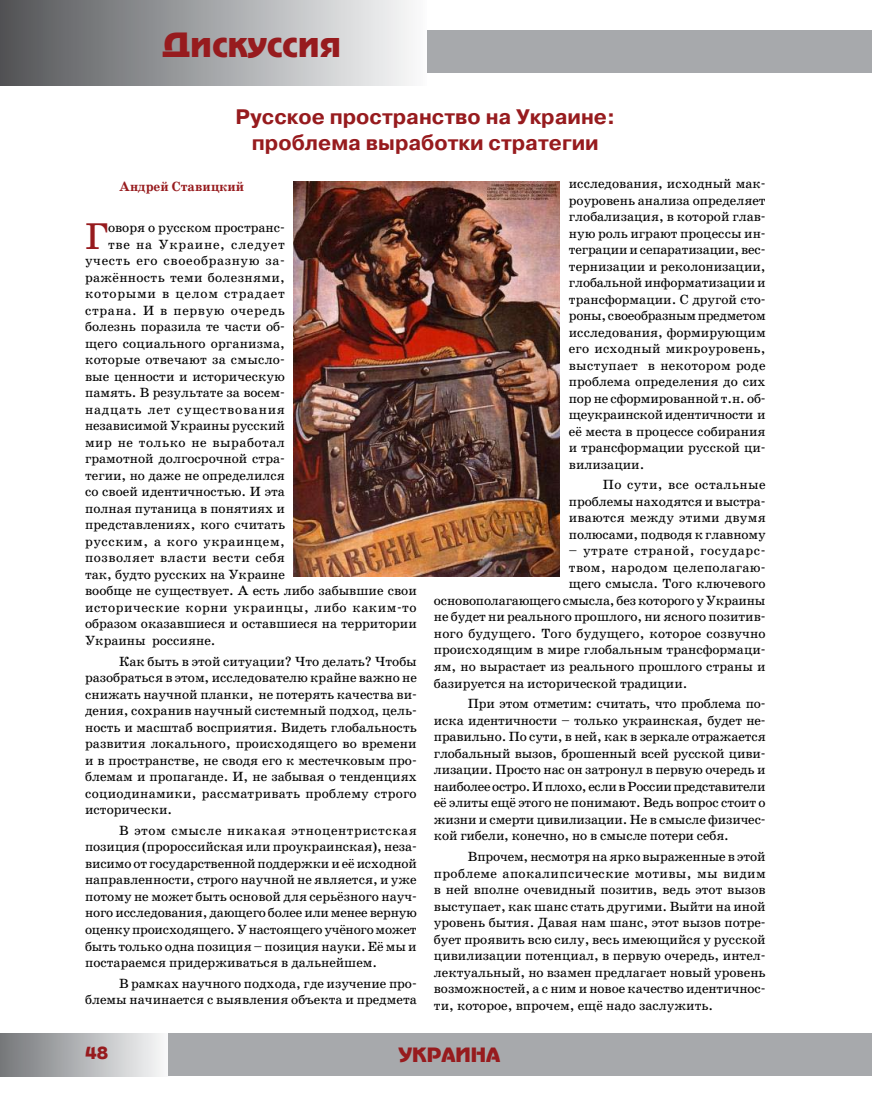
<style>
.page{position:relative;width:872px;height:1106px;background:#fff}
.page>*{position:absolute;margin:0;border:0;box-sizing:border-box;transform-origin:0 0}
.t1{font:37.8px "School Book C";color:#971b1e}
.t2{font:33px "Adver Gothic";color:#971b1e}
.t3{font:700 21px/25.2px "Pragmatica C";color:#971b1e;text-align:center}
.t4{font:19.5px "Adver Gothic";color:#971b1e}
.t5{font:16.5px "Adver Gothic";color:#971b1e}
.t6{font:13.5px/16.5px "School Book C";color:#000;text-align:justify}
.t7{font:13.5px "School Book C";letter-spacing:.04em;color:#000}
.t8{font:13.5px "School Book C";letter-spacing:.055em;color:#000}
.t9{font:13.5px "School Book C";letter-spacing:.025em;color:#000}
.t10{font:13.5px "School Book C";letter-spacing:.045em;color:#000}
.t11{font:13.5px "School Book C";letter-spacing:.05em;color:#000}
.t12{font:700 13.5px "School Book C";color:#971b1e}
</style>
<div class="page">
<img style="left:293px;top:181px;width:266px;height:395px">
<div style="left:0;top:1033px;width:170px;height:43px;background:linear-gradient(to right,#747679,#f9fafb)"></div>
<div style="left:168px;top:1033px;width:704px;height:43px;background:#a7a9ac"></div>
<div style="left:168px;top:30px;width:704px;height:42px;background:#a7a9ac"></div>
<div style="left:0;top:0;width:427px;height:85px;background:linear-gradient(to right,#515356,#fafbfc)"></div>
<h2 class="t2" style="left:163px;top:27px;width:180px">Дискуссия</h2>
<h3 class="t3" style="left:236px;top:105px;width:381px">Русское пространство на Украине: проблема выработки стратегии</h3>
<p class="t12" style="left:119px;top:179px;width:126px">Андрей Ставицкий</p>
<p class="t6" style="left:569px;top:175px;width:198px">исследования, исходный мак&shy;роуровень анализа определяет глобализация, в которой глав&shy;ную роль играют процессы ин&shy;теграции и сепаратизации, вес&shy;тернизации и реколонизации, глобальной информатизации и трансформации. С другой сто&shy;роны, своеобразным предметом исследования, формирующим его исходный микроуровень, выступает в некотором роде проблема определения до сих пор не сформированной т.н. об&shy;щеукраинской идентичности и её места в процессе собирания и трансформации русской ци&shy;вилизации.</p>
<p class="t6" style="left:569px;top:477px;width:198px;text-indent:34px">По сути, все остальные проблемы находятся и выстра&shy;иваются между этими двумя полюсами, подводя к главному</p>
<p class="t7" style="left:569px;top:543px;width:198px">– утрате страной, государс-</p>
<p class="t9" style="left:569px;top:560px;width:198px">твом, народом целеполагаю-</p>
<p class="t6" style="left:569px;top:576px;width:198px">щего смысла. Того ключевого</p>
<p class="t6" style="left:434px;top:592px;width:333px">основополагающего смысла, без которого у Украины</p>
<p class="t6" style="left:434px;top:609px;width:333px">не будет ни реального прошлого, ни ясного позитив-</p>
<p class="t6" style="left:434px;top:625px;width:333px">ного будущего. Того будущего, которое созвучно</p>
<p class="t6" style="left:434px;top:642px;width:333px">происходящим в мире глобальным трансформаци-</p>
<p class="t6" style="left:434px;top:658px;width:333px">ям, но вырастает из реального прошлого страны и</p>
<p class="t6" style="left:434px;top:675px;width:255px">базируется на исторической традиции.</p>
<p class="t6" style="left:434px;top:695px;width:333px;text-indent:34px">При этом отметим: считать, что проблема по&shy;иска идентичности – только украинская, будет не&shy;правильно. По сути, в ней, как в зеркале отражается глобальный вызов, брошенный всей русской циви&shy;лизации. Просто нас он затронул в первую очередь и наиболее остро. И плохо, если в России представители её элиты ещё этого не понимают. Ведь вопрос стоит о жизни и смерти цивилизации. Не в смысле физичес&shy;кой гибели, конечно, но в смысле потери себя.</p>
<p class="t6" style="left:434px;top:848px;width:333px;text-indent:34px">Впрочем, несмотря на ярко выраженные в этой проблеме апокалипсические мотивы, мы видим в ней вполне очевидный позитив, ведь этот вызов выступает, как шанс стать другими. Выйти на иной уровень бытия. Давая нам шанс, этот вызов потре&shy;бует проявить всю силу, весь имеющийся у русской цивилизации потенциал, в первую очередь, интел&shy;лектуальный, но взамен предлагает новый уровень возможностей, а с ним и новое качество идентичнос&shy;ти, которое, впрочем, ещё надо заслужить.</p>
<h1 class="t1" style="left:85px;top:215px;width:24px">Г</h1>
<p class="t6" style="left:108px;top:219px;width:178px">оворя о русском пространс-</p>
<p class="t8" style="left:108px;top:237px;width:178px">тве на Украине, следует</p>
<p class="t10" style="left:85px;top:253px;width:201px">учесть его своеобразную за-</p>
<p class="t9" style="left:85px;top:270px;width:201px">ражённость теми болезнями,</p>
<p class="t8" style="left:85px;top:286px;width:201px">которыми в целом страдает</p>
<p class="t11" style="left:85px;top:303px;width:201px">страна. И в первую очередь</p>
<p class="t6" style="left:85px;top:318px;width:201px">болезнь поразила те части об-</p>
<p class="t6" style="left:85px;top:335px;width:201px">щего социального организма,</p>
<p class="t6" style="left:85px;top:351px;width:201px">которые отвечают за смысло-</p>
<p class="t6" style="left:85px;top:368px;width:201px">вые ценности и историческую</p>
<p class="t6" style="left:85px;top:384px;width:201px">память. В результате за восем-</p>
<p class="t8" style="left:85px;top:402px;width:201px">надцать лет существования</p>
<p class="t6" style="left:85px;top:417px;width:201px">независимой Украины русский</p>
<p class="t7" style="left:85px;top:435px;width:201px">мир не только не выработал</p>
<p class="t6" style="left:85px;top:450px;width:201px">грамотной долгосрочной стра-</p>
<p class="t6" style="left:85px;top:467px;width:201px">тегии, но даже не определился</p>
<p class="t6" style="left:85px;top:483px;width:201px">со своей идентичностью. И эта</p>
<p class="t6" style="left:85px;top:500px;width:201px">полная путаница в понятиях и</p>
<p class="t6" style="left:85px;top:516px;width:201px">представлениях, кого считать</p>
<p class="t7" style="left:85px;top:534px;width:201px">русским, а кого украинцем,</p>
<p class="t7" style="left:85px;top:550px;width:201px">позволяет власти вести себя</p>
<p class="t6" style="left:85px;top:566px;width:201px">так, будто русских на Украине</p>
<p class="t6" style="left:85px;top:582px;width:333px">вообще не существует. А есть либо забывшие свои</p>
<p class="t7" style="left:85px;top:600px;width:333px">исторические корни украинцы, либо каким-то</p>
<p class="t6" style="left:85px;top:615px;width:333px">образом оказавшиеся и оставшиеся на территории</p>
<p class="t6" style="left:85px;top:632px;width:132px">Украины россияне.</p>
<p class="t6" style="left:85px;top:653px;width:333px;text-indent:34px">Как быть в этой ситуации? Что делать? Чтобы разобраться в этом, исследователю крайне важно не снижать научной планки, не потерять качества ви&shy;дения, сохранив научный системный подход, цель&shy;ность и масштаб восприятия. Видеть глобальность развития локального, происходящего во времени и в пространстве, не сводя его к местечковым про&shy;блемам и пропаганде. И, не забывая о тенденциях социодинамики, рассматривать проблему строго исторически.</p>
<p class="t6" style="left:85px;top:822px;width:333px;text-indent:34px">В этом смысле никакая этноцентристская позиция (пророссийская или проукраинская), неза&shy;висимо от государственной поддержки и её исходной направленности, строго научной не является, и уже потому не может быть основой для серьёзного науч&shy;ного исследования, дающего более или менее верную оценку происходящего. У настоящего учёного может быть только одна позиция – позиция науки. Её мы и постараемся придерживаться в дальнейшем.</p>
<p class="t6" style="left:85px;top:975px;width:333px;text-align:right">В рамках научного подхода, где изучение про&shy;блемы начинается с выявления объекта и предмета</p>
<p class="t5" style="left:85px;top:1044px;width:13px">48</p>
<h3 class="t4" style="left:398px;top:1044px;width:103px">Украина</h3>
</div>
